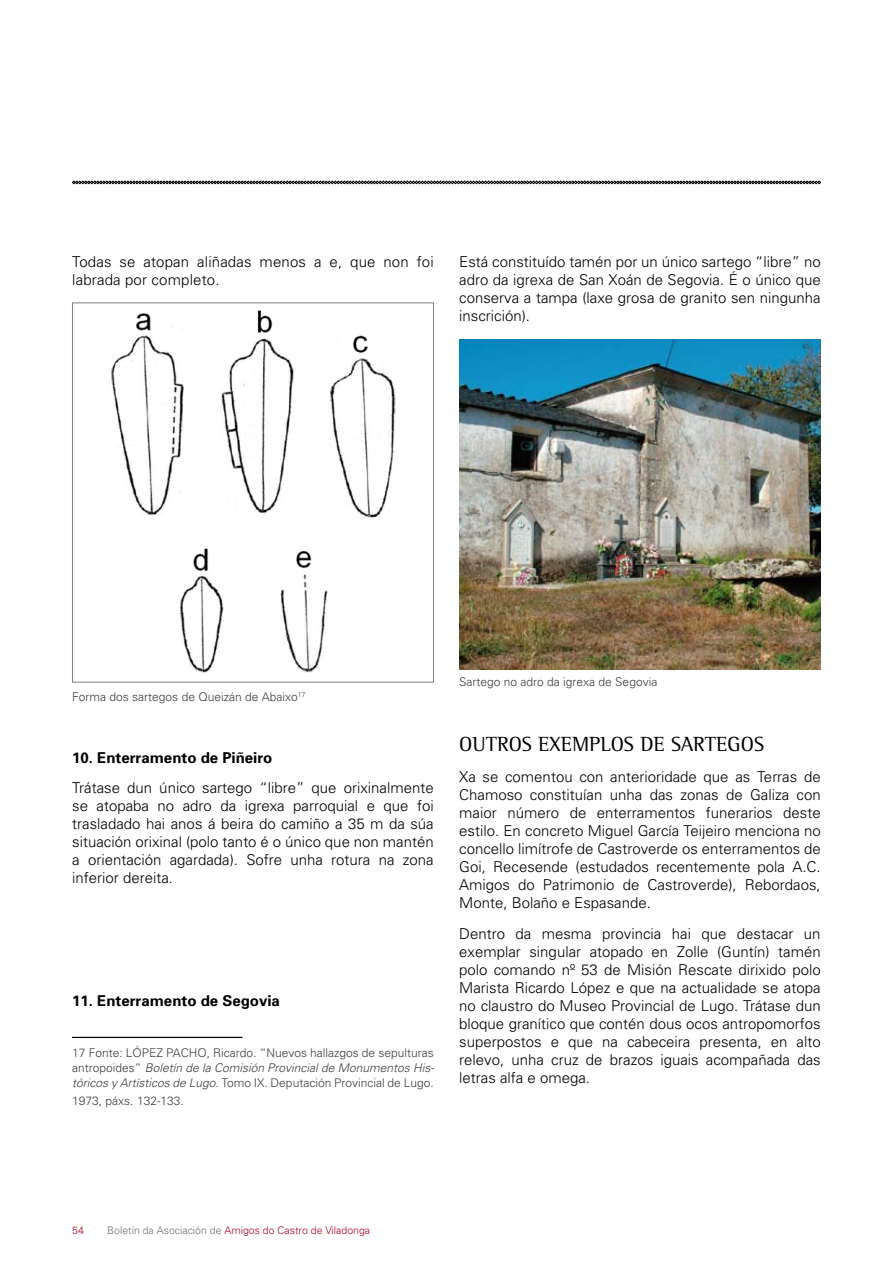
<style>
.page{position:relative;width:893px;height:1263px;background:#fff}
.page>*{position:absolute;margin:0;border:0;box-sizing:border-box;transform-origin:0 0}
.t1{font:21px "Rotis Semi Serif";color:#000}
.t2{font:300 15px/18px "Univers";color:#000;text-align:justify}
.t3{font:700 15px "Univers";color:#000}
.t4{font:300 12px/15px "Univers";color:#3e3e40;text-align:justify}
.t5{font:300 10.5px "Univers";color:#af071f}
.s1{font-style:italic}
.s2{color:#707173}
</style>
<div class="page">
<svg style="left:72px;top:181px;width:749px;height:3px;background:#424242"></svg>
<img style="left:111px;top:310px;width:285px;height:363px">
<div style="left:72px;top:303px;width:362px;height:379px;border:1px solid #808080"></div>
<svg style="left:72px;top:1037px;width:171px;height:1px"></svg>
<img style="left:459px;top:339px;width:362px;height:330px">
<p class="t2" style="left:72px;top:253px;width:363px">Todas se atopan aliñadas menos a e, que non foi labrada por completo.</p>
<p class="t2" style="left:459px;top:253px;width:363px">Está constituído tamén por un único sartego “libre” no adro da igrexa de San Xoán de Segovia. É o único que conserva a tampa (laxe grosa de granito sen ningunha inscrición).</p>
<p class="t4" style="left:72px;top:689px;width:235px">Forma dos sartegos de Queizán de Abaixo<sup>17</sup></p>
<p class="t3" style="left:72px;top:748px;width:202px">10. Enterramento de Piñeiro</p>
<p class="t2" style="left:72px;top:779px;width:363px">Trátase dun único sartego “libre” que orixinalmente se atopaba no adro da igrexa parroquial e que foi trasladado hai anos á beira do camiño a 35 m da súa situación orixinal (polo tanto é o único que non mantén a orientación agardada). Sofre unha rotura na zona inferior dereita.</p>
<p class="t3" style="left:72px;top:991px;width:209px">11. Enterramento de Segovia</p>
<p class="t4" style="left:72px;top:1044px;width:364px">17 Fonte: LÓPEZ PACHO, Ricardo. “Nuevos hallazgos de sepulturas antropoides” <span class="s1">Boletín de la Comisión Provincial de Monumentos His&shy;tóricos y Artísticos de Lugo.</span> Tomo IX. Deputación Provincial de Lugo.</p>
<p class="t4" style="left:72px;top:1092px;width:113px">1973, páxs. 132-133.</p>
<p class="t4" style="left:459px;top:674px;width:200px">Sartego no adro da igrexa de Segovia</p>
<h1 class="t1" style="left:459px;top:732px;width:306px">OUTROS EXEMPLOS DE SARTEGOS</h1>
<p class="t2" style="left:459px;top:767px;width:363px">Xa se comentou con anterioridade que as Terras de Chamoso constituían unha das zonas de Galiza con maior número de enterramentos funerarios deste estilo. En concreto Miguel García Teijeiro menciona no concello limítrofe de Castroverde os enterramentos de Goi, Recesende (estudados recentemente pola A.C.<br>Amigos do Patrimonio de Castroverde), Rebordaos, Monte, Bolaño e Espasande.</p>
<p class="t2" style="left:459px;top:924px;width:363px">Dentro da mesma provincia hai que destacar un exemplar singular atopado en Zolle (Guntín) tamén polo comando nº 53 de Misión Rescate dirixido polo Marista Ricardo López e que na actualidade se atopa no claustro do Museo Provincial de Lugo. Trátase dun bloque granítico que contén dous ocos antropomorfos superpostos e que na cabeceira presenta, en alto relevo, unha cruz de brazos iguais acompañada das letras alfa e omega.</p>
<p class="t5" style="left:72px;top:1223px;width:13px">54</p>
<p class="t5" style="left:107px;top:1223px;width:264px"><span class="s2">Boletín da Asociación de</span> Amigos do Castro de Viladonga</p>
</div>
